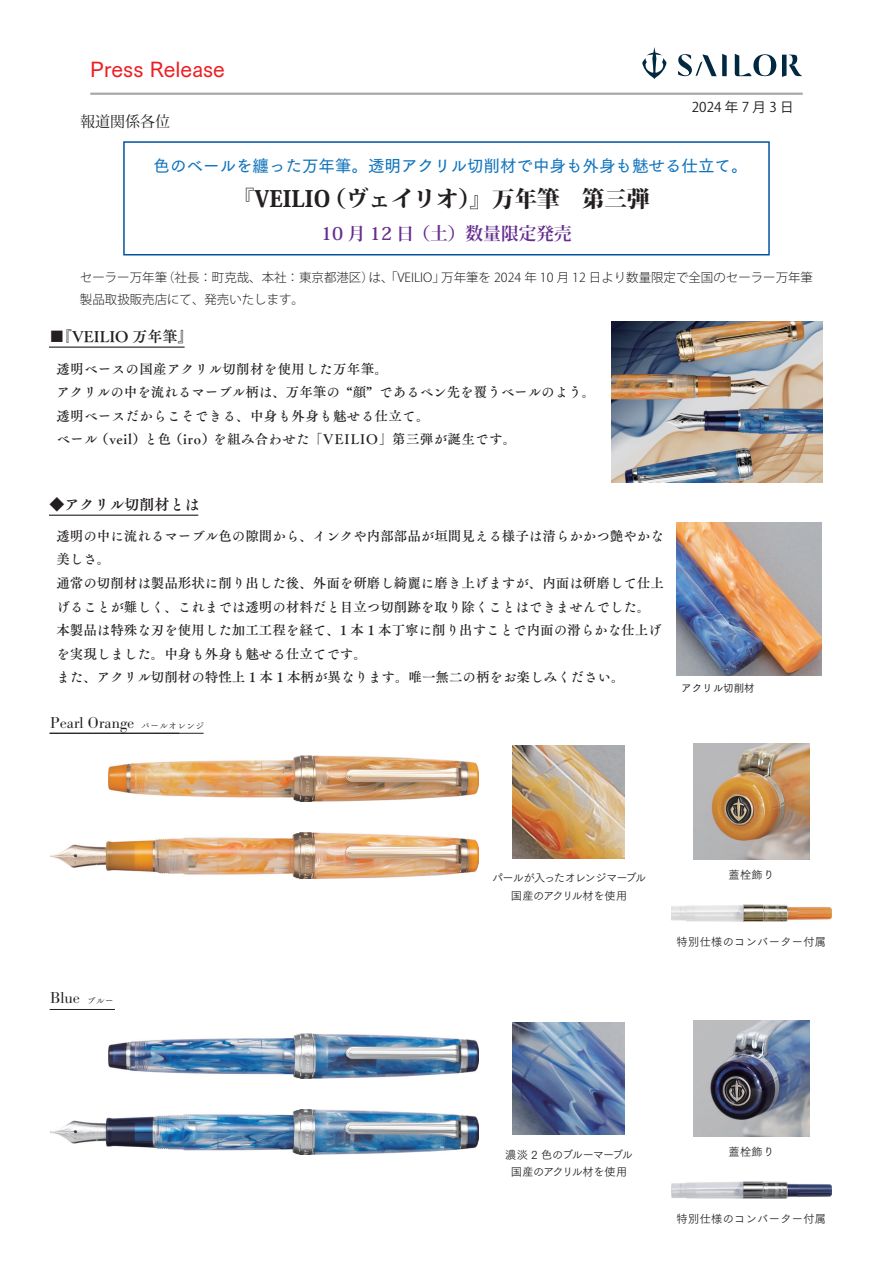
<style>
.page{position:relative;width:893px;height:1263px;background:#fff}
.page>*{position:absolute;margin:0;border:0;box-sizing:border-box;transform-origin:0 0}
.t1{font:800 22.5px "Koz Min Pr 6 N";color:#231f20}
.t2{font:21px "Tsuku Go Pro D";color:#ee1d23}
.t3{font:700 17.7px "Koz Min Pr 6 N";color:#652d91}
.t4{font:16.5px "Tsuku Go Pro D";color:#1074bc}
.t5{font:300 16.5px "Bodoni URW";color:#231f20}
.t6{font:15px "Tsuku A Old Min Pr 6 B";color:#231f20}
.t7{font:15px "Koz Min Pr 6 N";color:#231f20}
.t8{font:13.5px/23.7px "Tsuku A Old Min Pr 6 D";color:#231f20}
.t9{font:13.5px/23.7px "Tsuku A Old Min Pr 6 D";letter-spacing:.025em;color:#231f20}
.t10{font:13.5px "Koz Go Pr 6 N";letter-spacing:.25em;color:#231f20}
.t11{font:300 12.45px/21.8px "Koz Go Pr 6 N";color:#231f20}
.t12{font:11.25px/17.2px "Tsuku Go Pro R";letter-spacing:-.08em;color:#231f20;text-align:center}
.t13{font:11.25px "Tsuku Go Pro R";letter-spacing:.025em;color:#231f20}
.t14{font:11.25px/17.2px "Tsuku Go Pro R";letter-spacing:-.095em;color:#231f20;text-align:center}
.t15{font:11.25px "Tsuku Go Pro R";letter-spacing:-.005em;color:#231f20}
.t16{font:10.5px "Tsuku Go Pro M";color:#231f20}
.t17{font:9px "Tsuku A Old Min Pr 6 R";color:#231f20}
</style>
<div class="page">
<hr style="left:90px;top:93px;width:713px;height:2px;background:#a8a9ad">
<div style="left:123px;top:141px;width:647px;height:114px;border:2px solid #0153a0"></div>
<svg style="left:735px;top:54px;width:67px;height:23px"></svg>
<svg style="left:678px;top:54px;width:49px;height:22px"></svg>
<svg style="left:642px;top:47px;width:24px;height:32px"></svg>
<hr style="left:49px;top:347px;width:136px;height:1px;background:#231f20">
<hr style="left:49px;top:515px;width:149px;height:1px;background:#231f20">
<hr style="left:50px;top:1009px;width:65px;height:1px;background:#231f20">
<img style="left:612px;top:322px;width:211px;height:160px">
<img style="left:109px;top:756px;width:369px;height:45px">
<img style="left:51px;top:833px;width:427px;height:45px">
<img style="left:109px;top:1033px;width:369px;height:46px">
<img style="left:51px;top:1109px;width:427px;height:46px">
<hr style="left:50px;top:733px;width:154px;height:1px;background:#231f20">
<img style="left:677px;top:522px;width:144px;height:154px">
<img style="left:512px;top:745px;width:113px;height:113px">
<img style="left:512px;top:1022px;width:113px;height:113px">
<img style="left:672px;top:904px;width:159px;height:17px">
<img style="left:694px;top:744px;width:115px;height:116px">
<img style="left:672px;top:1181px;width:159px;height:17px">
<img style="left:694px;top:1021px;width:115px;height:115px">
<h2 class="t2" style="left:90px;top:52px;width:136px">Press Release</h2>
<p class="t7" style="left:80px;top:113px;width:91px">報道関係各位</p>
<p class="t10" style="left:692px;top:100px;width:104px">2024年7月3日</p>
<p class="t4" style="left:154px;top:152px;width:595px">色のベールを纏った万年筆。透明アクリル切削材で中身も外身も魅せる仕立て。</p>
<h1 class="t1" style="left:232px;top:186px;width:419px">『VEILIO（ヴェイリオ）』万年筆　第三弾</h1>
<h3 class="t3" style="left:321px;top:224px;width:252px">10 月 12 日（土）数量限定発売</h3>
<p class="t11" style="left:80px;top:267px;width:735px">セーラー万年筆（社長：町克哉、本社：東京都港区）は、「VEILIO」万年筆を 2024 年 10 月 12 日より数量限定で全国のセーラー万年筆製品取扱販売店にて、発売いたします。</p>
<p class="t6" style="left:50px;top:323px;width:144px">■『VEILIO 万年筆』</p>
<p class="t9" style="left:56px;top:356px;width:540px">透明ベースの国産アクリル切削材を使用した万年筆。<br>アクリルの中を流れるマーブル柄は、万年筆の “顔” であるペン先を覆うベールのよう。透明ベースだからこそできる、中身も外身も魅せる仕立て。<br>ベール（veil）と色（iro）を組み合わせた「VEILIO」第三弾が誕生です。</p>
<p class="t6" style="left:50px;top:491px;width:151px">◆アクリル切削材とは</p>
<p class="t8" style="left:56px;top:523px;width:609px">透明の中に流れるマーブル色の隙間から、インクや内部部品が垣間見える様子は清らかかつ艶やかな美しさ。<br>通常の切削材は製品形状に削り出した後、外面を研磨し綺麗に磨き上げますが、内面は研磨して仕上げることが難しく、これまでは透明の材料だと目立つ切削跡を取り除くことはできませんでした。本製品は特殊な刃を使用した加工工程を経て、1 本 1 本丁寧に削り出すことで内面の滑らかな仕上げを実現しました。中身も外身も魅せる仕立てです。<br>また、アクリル切削材の特性上 1 本 1 本柄が異なります。唯一無二の柄をお楽しみください。</p>
<p class="t5" style="left:50px;top:713px;width:86px">Pearl Orange</p>
<p class="t17" style="left:141px;top:717px;width:64px">パールオレンジ</p>
<p class="t16" style="left:681px;top:679px;width:75px">アクリル切削材</p>
<p class="t5" style="left:50px;top:988px;width:31px">Blue</p>
<p class="t17" style="left:87px;top:992px;width:28px">ブルー</p>
<p class="t12" style="left:492px;top:868px;width:156px">パールが入ったオレンジマーブル国産のアクリル材を使用</p>
<p class="t15" style="left:728px;top:866px;width:47px">蓋栓飾り</p>
<p class="t13" style="left:677px;top:933px;width:151px">特別仕様のコンバーター付属</p>
<p class="t14" style="left:505px;top:1145px;width:129px">濃淡 2 色のブルーマーブル国産のアクリル材を使用</p>
<p class="t15" style="left:728px;top:1143px;width:47px">蓋栓飾り</p>
<p class="t13" style="left:677px;top:1209px;width:151px">特別仕様のコンバーター付属</p>
</div>
